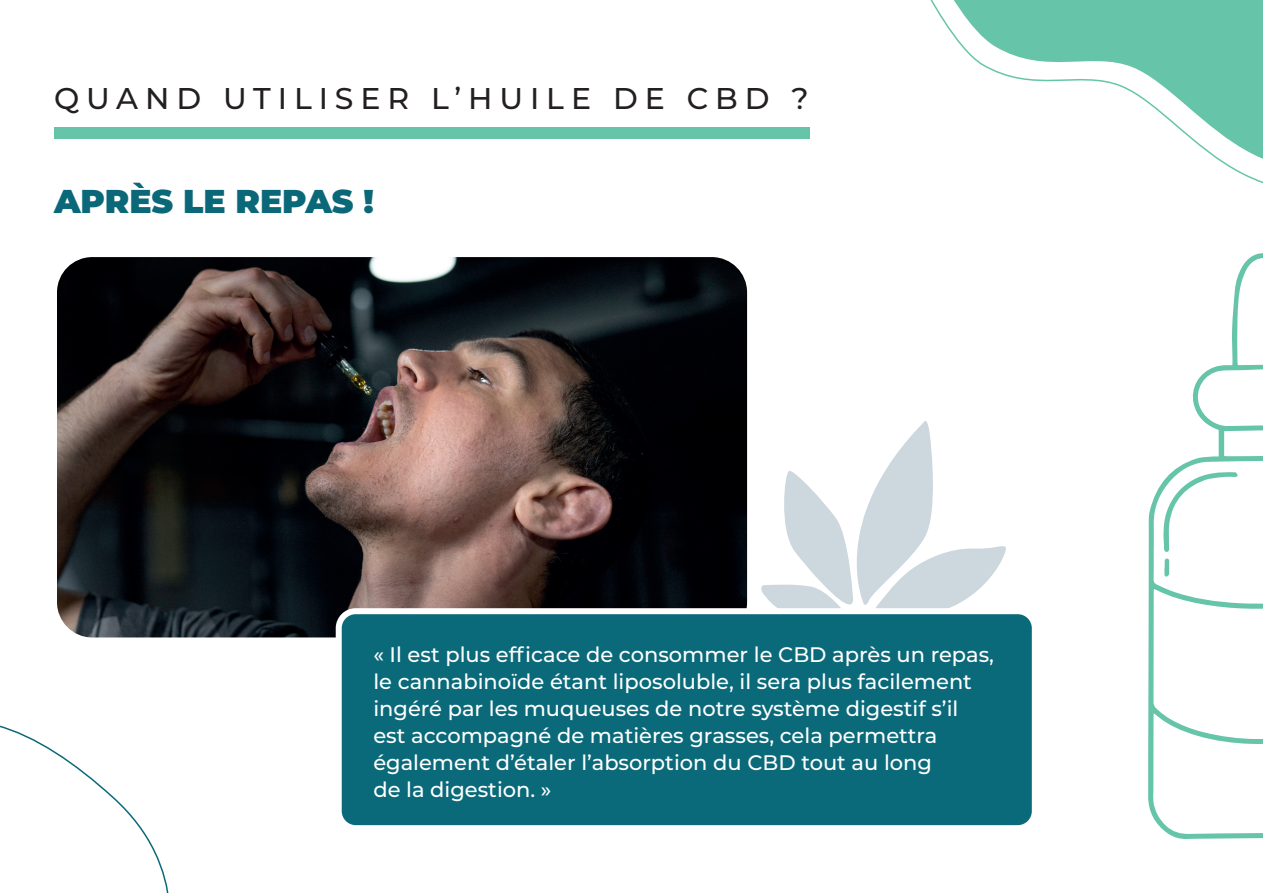
<style>
.page{position:relative;width:1263px;height:893px;background:#fff}
.page>*{position:absolute;margin:0;border:0;box-sizing:border-box;transform-origin:0 0}
.t1{font:900 33px "Montserrat";color:#0b6878}
.t2{font:500 30px "Montserrat";letter-spacing:.23em;color:#231f20}
.t3{font:500 21px/27px "Montserrat";color:#fff}
</style>
<div class="page">
<svg style="left:761px;top:421px;width:245px;height:187px"></svg>
<img style="left:58px;top:258px;width:688px;height:378px">
<div style="left:51px;top:251px;width:702px;height:392px;border:6px solid #fff;border-radius:38px"></div>
<div style="left:54px;top:127px;width:755px;height:11px;background:#66c5a9"></div>
<div style="left:339px;top:611px;width:696px;height:217px;background:#0b6a7a;border-radius:17px"></div>
<div style="left:336px;top:608px;width:702px;height:223px;border:6px solid #fff;border-radius:17px"></div>
<svg style="left:1148px;top:253px;width:115px;height:586px"></svg>
<svg style="left:1163px;top:472px;width:74px;height:80px"></svg>
<svg style="left:1164px;top:558px;width:5px;height:19px"></svg>
<svg style="left:0;top:725px;width:169px;height:168px"></svg>
<svg style="left:930px;top:0;width:333px;height:184px"></svg>
<h2 class="t2" style="left:54px;top:77px;width:756px">QUAND UTILISER L’HUILE DE CBD ?</h2>
<h1 class="t1" style="left:54px;top:176px;width:321px">APRÈS LE REPAS !</h1>
<p class="t3" style="left:373px;top:640px;width:622px">« Il est plus efficace de consommer le CBD après un repas, le cannabinoïde étant liposoluble, il sera plus facilement ingéré par les muqueuses de notre système digestif s’il est accompagné de matières grasses, cela permettra également d’étaler l’absorption du CBD tout au long<br>de la digestion. »</p>
</div>
